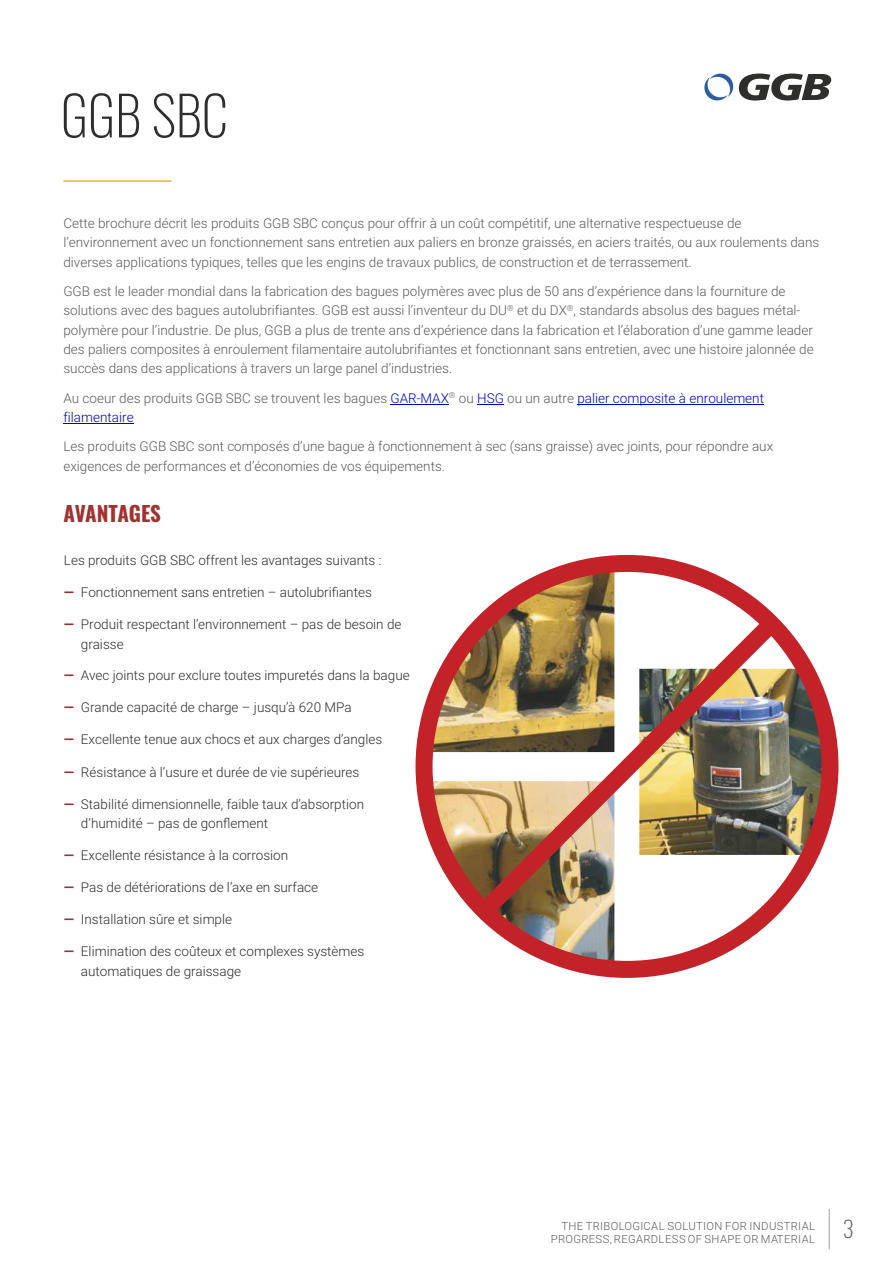
<style>
.page{position:relative;width:893px;height:1263px;background:#fff}
.page>*{position:absolute;margin:0;border:0;box-sizing:border-box;transform-origin:0 0}
.t1{font:200 54px "Oswald";letter-spacing:-.005em;color:#2e2e2d}
.t2{font:200 22.5px "Oswald";color:#5c5b5b}
.t3{font:700 21px "Oswald";letter-spacing:-.005em;color:#9f3330}
.t4{font:300 13.5px/19.5px "Roboto";color:#5c5b5b}
.t5{font:300 13.5px/19.8px "Roboto";color:#2e2e2d}
.t6{font:300 11.25px/13.5px "Roboto";letter-spacing:.035em;color:#5c5b5b;text-align:right}
.t7{font:300 8.25px "Roboto";color:#5c5b5b}
.s1{color:#0000c4}
.s2{font-weight:700;color:#953530}
</style>
<div class="page">
<svg style="left:704px;top:73px;width:127px;height:28px"></svg>
<hr style="left:390px;top:404px;width:59px;height:1px;background:#0000c4">
<svg style="left:477px;top:404px;width:27px;height:1px"></svg>
<hr style="left:577px;top:404px;width:187px;height:1px;background:#0000c4">
<hr style="left:63px;top:423px;width:71px;height:1px;background:#0000c4">
<img style="left:428px;top:566px;width:186px;height:186px">
<img style="left:428px;top:781px;width:186px;height:186px">
<img style="left:795px;top:669px;width:30px;height:186px">
<div style="left:416px;top:555px;width:422px;height:423px;border:17px solid #c32328;border-radius:50%"></div>
<img style="left:459px;top:601px;width:336px;height:335px">
<hr style="left:63px;top:180px;width:108px;height:2px;background:#e9b533">
<hr style="left:829px;top:1209px;width:1px;height:40px;background:#9c9c9c">
<h1 class="t1" style="left:61px;top:79px;width:169px">GGB SBC</h1>
<p class="t4" style="left:63px;top:214px;width:757px">Cette brochure décrit les produits GGB SBC conçus pour offrir à un coût compétitif, une alternative respectueuse de l’environnement avec un fonctionnement sans entretien aux paliers en bronze graissés, en aciers traités, ou aux roulements dans diverses applications typiques, telles que les engins de travaux publics, de construction et de terrassement.</p>
<p class="t4" style="left:63px;top:283px;width:724px">GGB est le leader mondial dans la fabrication des bagues polymères avec plus de 50 ans d’expérience dans la fourniture de</p>
<p class="t7" style="left:507px;top:304px;width:8px">®</p>
<p class="t7" style="left:567px;top:304px;width:8px">®</p>
<p class="t4" style="left:63px;top:302px;width:752px">solutions avec des bagues autolubrifiantes. GGB est aussi l’inventeur du DU et du DX , standards absolus des bagues métal&shy;polymère pour l’industrie. De plus, GGB a plus de trente ans d’expérience dans la fabrication et l’élaboration d’une gamme leader des paliers composites à enroulement filamentaire autolubrifiantes et fonctionnant sans entretien, avec une histoire jalonnée de succès dans des applications à travers un large panel d’industries.</p>
<p class="t7" style="left:449px;top:392px;width:8px">®</p>
<p class="t4" style="left:63px;top:389px;width:702px">Au coeur des produits GGB SBC se trouvent les bagues <span class="s1">GAR-MAX</span> ou <span class="s1">HSG</span> ou un autre <span class="s1">palier composite à enroulement filamentaire</span></p>
<p class="t4" style="left:63px;top:438px;width:711px">Les produits GGB SBC sont composés d’une bague à fonctionnement à sec (sans graisse) avec joints, pour répondre aux exigences de performances et d’économies de vos équipements.</p>
<h3 class="t3" style="left:63px;top:499px;width:99px">AVANTAGES</h3>
<p class="t5" style="left:64px;top:552px;width:319px">Les produits GGB SBC offrent les avantages suivants :</p>
<p class="t5" style="left:64px;top:584px;width:309px"><span class="s2">―</span> Fonctionnement sans entretien – autolubrifiantes</p>
<p class="t5" style="left:81px;top:616px;width:322px;text-indent:-17px"><span class="s2">―</span> Produit respectant l’environnement – pas de besoin de graisse</p>
<p class="t5" style="left:64px;top:667px;width:347px"><span class="s2">―</span> Avec joints pour exclure toutes impuretés dans la bague</p>
<p class="t5" style="left:64px;top:699px;width:289px"><span class="s2">―</span> Grande capacité de charge – jusqu’à 620 MPa</p>
<p class="t5" style="left:64px;top:731px;width:320px"><span class="s2">―</span> Excellente tenue aux chocs et aux charges d’angles</p>
<p class="t5" style="left:64px;top:763px;width:297px"><span class="s2">―</span> Résistance à l’usure et durée de vie supérieures</p>
<p class="t5" style="left:81px;top:795px;width:285px;text-indent:-17px"><span class="s2">―</span> Stabilité dimensionnelle, faible taux d’absorption d’humidité – pas de gonflement</p>
<p class="t5" style="left:64px;top:847px;width:226px"><span class="s2">―</span> Excellente résistance à la corrosion</p>
<p class="t5" style="left:64px;top:879px;width:256px"><span class="s2">―</span> Pas de détériorations de l’axe en surface</p>
<p class="t5" style="left:64px;top:911px;width:170px"><span class="s2">―</span> Installation sûre et simple</p>
<p class="t5" style="left:81px;top:943px;width:285px;text-indent:-17px"><span class="s2">―</span> Elimination des coûteux et complexes systèmes automatiques de graissage</p>
<p class="t6" style="left:551px;top:1220px;width:266px">THE TRIBOLOGICAL SOLUTION FOR INDUSTRIAL<br>PROGRESS, REGARDLESS OF SHAPE OR MATERIAL</p>
<h2 class="t2" style="left:843px;top:1213px;width:12px">3</h2>
</div>
